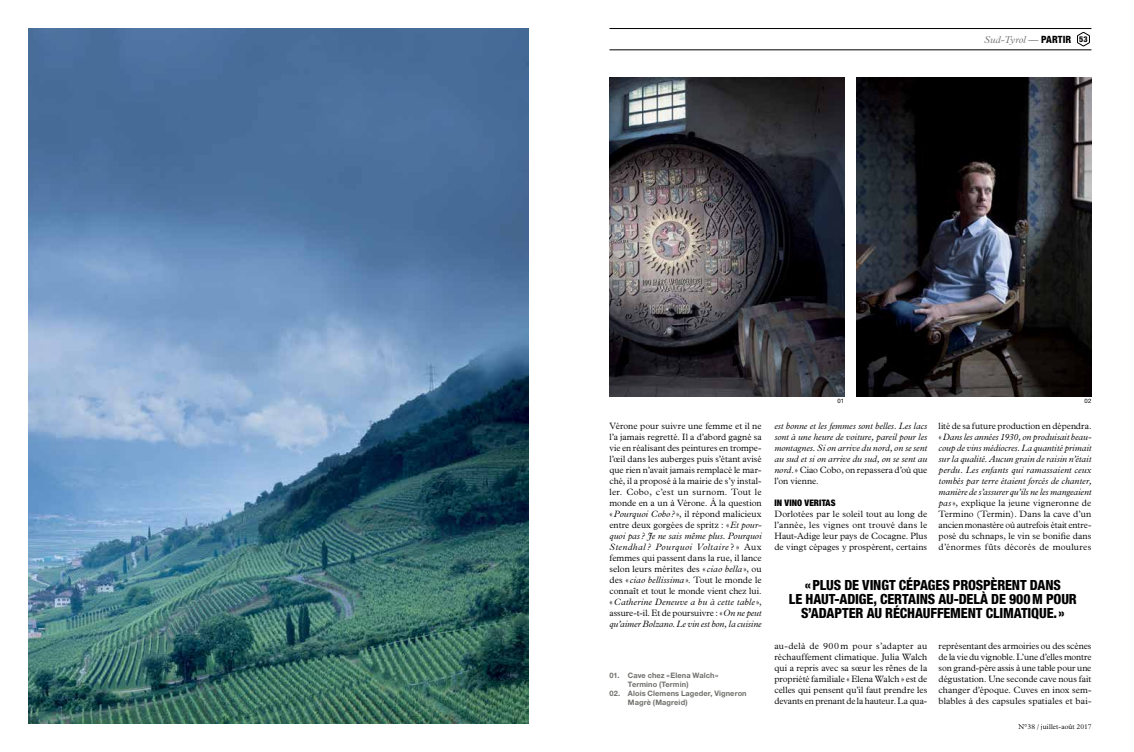
<style>
.page{position:relative;width:1134px;height:752px;background:#fff}
.page>*{position:absolute;margin:0;border:0;box-sizing:border-box;transform-origin:0 0}
.t1{font:800 condensed 14px/14px "Helvetica Neue";letter-spacing:-.01em;color:#000;text-align:center}
.t2{font:italic 300 10px "Plantin";letter-spacing:.005em;color:#706f6c}
.t3{font:300 9.2px/11px "Plantin";color:#000;text-align:justify}
.t4{font:italic 300 9.2px/11px "Plantin";color:#000;text-align:justify}
.t5{font:900 condensed 9px "Helvetica Neue";letter-spacing:.01em;color:#000}
.t6{font:800 condensed 8px "Helvetica Neue";color:#000}
.t7{font:700 7.5px/9px "Helvetica Neue";letter-spacing:.015em;color:#706f6c}
.t8{font:300 7px "Plantin";letter-spacing:.02em;color:#000}
.t9{font:6px "Helvetica Neue";color:#000}
.s1{font-family:"Helvetica Neue";font-weight:800;font-style:normal;font-stretch:condensed;color:#000}
.s2{font-style:italic}
.s3{font-style:normal}
</style>
<div class="page">
<hr style="left:609px;top:50px;width:482px;height:1px;background:#000">
<hr style="left:609px;top:28px;width:482px;height:1px;background:#000">
<svg style="left:1077px;top:32px;width:13px;height:14px"></svg>
<img style="left:29px;top:28px;width:499px;height:694px">
<img style="left:857px;top:77px;width:234px;height:319px">
<img style="left:609px;top:77px;width:235px;height:319px">
<p class="t2" style="left:984px;top:34px;width:89px">Sud-Tyrol — <span class="s1">PARTI R</span></p>
<p class="t6" style="left:1079px;top:34px;width:10px">53</p>
<p class="t3" style="left:609px;top:420px;width:154px">Vérone pour suivre une femme et il ne l’a jamais regretté. Il a d’abord gagné sa vie en réalisant des peintures en trompe&shy;l’œil dans les auberges puis s’étant avisé que rien n’avait jamais remplacé le mar&shy;ché, il a proposé à la mairie de s’y instal&shy;ler. Cobo, c’est un surnom. Tout le monde en a un à Vérone. À la question «<span class="s2">Pourquoi Cobo ?</span>», il répond malicieux entre deux gorgées de spritz : «<span class="s2">Et pour&shy;quoi pas? Je ne sais même plus. Pourquoi Stendhal ? Pourquoi Voltaire</span> ? » Aux femmes qui passent dans la rue, il lance selon leurs mérites des «<span class="s2">ciao bella</span>», ou des «<span class="s2">ciao bellissima</span> ». Tout le monde le connaît et tout le monde vient chez lui. «<span class="s2">Catherine Deneuve a bu à cette table</span>», assure-t-il. Et de poursuivre : «<span class="s2">On ne peut qu’aimer Bolzano. Le vin est bon, la cuisine</span></p>
<p class="t7" style="left:628px;top:670px;width:92px;text-indent:-18px">01. Cave chez «Elena Walch»<br>Termino (Termin)</p>
<p class="t7" style="left:628px;top:688px;width:120px;text-indent:-18px">02. Alois Clemens Lageder, Vigneron<br>Magrè (Magreid)</p>
<p class="t9" style="left:837px;top:397px;width:8px">01</p>
<p class="t9" style="left:1085px;top:397px;width:8px">02</p>
<p class="t4" style="left:774px;top:420px;width:154px">est bonne et les femmes sont belles. Les lacs sont à une heure de voiture, pareil pour les montagnes. Si on arrive du nord, on se sent au sud et si on arrive du sud, on se sent au nord.<span class="s3">» Ciao Cobo, on repassera d’où que l’on vienne.</span></p>
<p class="t5" style="left:774px;top:497px;width:63px">IN VINO VERITAS</p>
<p class="t3" style="left:774px;top:508px;width:154px">Dorlotées par le soleil tout au long de l’année, les vignes ont trouvé dans le Haut-Adige leur pays de Cocagne. Plus de vingt cépages y prospèrent, certains</p>
<p class="t4" style="left:939px;top:420px;width:154px"><span class="s3">lité de sa future production en dépendra. «</span>Dans les années 1930, on produisait beau&shy;coup de vins médiocres. La quantité primait sur la qualité. Aucun grain de raisin n’était perdu. Les enfants qui ramassaient ceux tombés par terre étaient forcés de chanter, manière de s’assurer qu’ils ne les mangeaient pas<span class="s3">», explique la jeune vigneronne de Termino (Termin). Dans la cave d’un ancien monastère où autrefois était entre&shy;posé du schnaps, le vin se bonifie dans d’énormes fûts décorés de moulures</span></p>
<h1 class="t1" style="left:789px;top:577px;width:288px">« PLUS DE VINGT CÉPAGES PROSPÈRENT DANS<br>LE HAUT-ADIGE, CERTAINS AU-DELÀ DE 900M POUR<br>S’ADAPTER AU RÉCHAUFFEMENT CLIMATIQUE.»</h1>
<p class="t3" style="left:774px;top:640px;width:154px">au-delà de 900 m pour s’adapter au réchauffement climatique. Julia Walch qui a repris avec sa sœur les rênes de la propriété familiale « Elena Walch » est de celles qui pensent qu’il faut prendre les devants en prenant de la hauteur. La qua-</p>
<p class="t3" style="left:939px;top:640px;width:154px">représentant des armoiries ou des scènes de la vie du vignoble. L’une d’elles montre son grand-père assis à une table pour une dégustation. Une seconde cave nous fait changer d’époque. Cuves en inox sem&shy;blables à des capsules spatiales et bai-</p>
<p class="t8" style="left:1018px;top:722px;width:75px">n°38 / juillet-août 2017</p>
</div>
